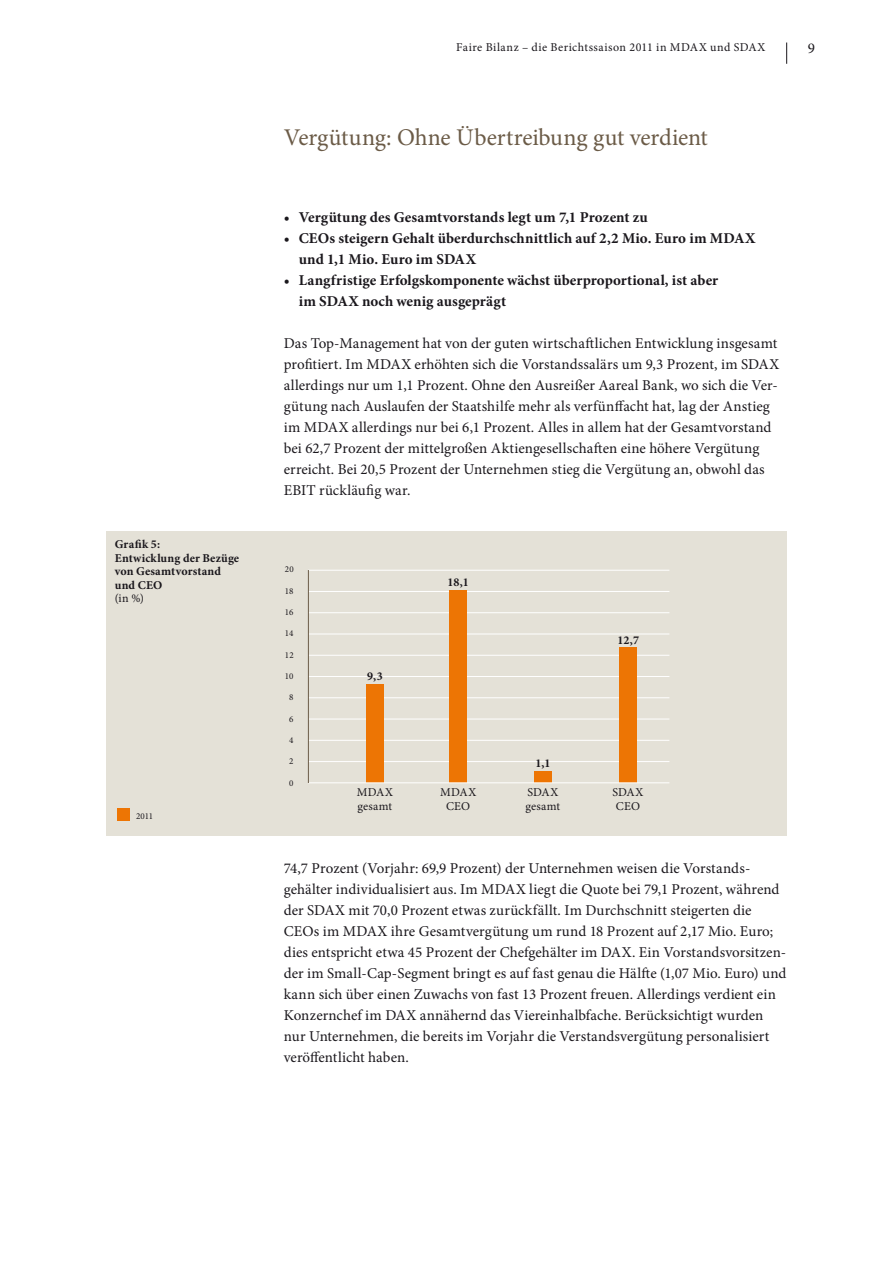
<style>
.page{position:relative;width:893px;height:1263px;background:#fff}
.page>*{position:absolute;margin:0;border:0;box-sizing:border-box;transform-origin:0 0}
.t1{font:24px "Minion Pro";letter-spacing:-.01em;color:#6b5b47}
.t2{font:15px/21px "Minion Pro";color:#1a171c}
.t3{font:700 15px/21px "Minion Pro";letter-spacing:.005em;color:#1a171c}
.t4{font:12px/13.5px "Minion Pro";letter-spacing:.03em;color:#1a171c}
.t5{font:700 12px/13.5px "Minion Pro";letter-spacing:.015em;color:#1a171c}
.t6{font:12px/13.5px "Minion Pro";letter-spacing:.01em;color:#1a171c}
.t7{font:9px "Minion Pro";color:#1a171c}
</style>
<div class="page">
<svg style="left:786px;top:43px;width:1px;height:21px"></svg>
<div style="left:106px;top:531px;width:681px;height:304px;background:#e4e1d7"></div>
<div style="left:117px;top:808px;width:13px;height:13px;background:#ed7504"></div>
<hr style="left:308px;top:570px;width:361px;height:1px;background:#fff">
<hr style="left:308px;top:761px;width:361px;height:1px;background:#fff">
<hr style="left:308px;top:740px;width:361px;height:1px;background:#fff">
<hr style="left:308px;top:719px;width:361px;height:1px;background:#fff">
<hr style="left:308px;top:697px;width:361px;height:1px;background:#fff">
<hr style="left:308px;top:676px;width:361px;height:1px;background:#fff">
<hr style="left:308px;top:655px;width:361px;height:1px;background:#fff">
<hr style="left:308px;top:634px;width:361px;height:1px;background:#fff">
<hr style="left:308px;top:612px;width:361px;height:1px;background:#fff">
<hr style="left:308px;top:591px;width:361px;height:1px;background:#fff">
<div style="left:366px;top:684px;width:17px;height:99px;background:#ed7504"></div>
<div style="left:450px;top:590px;width:17px;height:193px;background:#ed7504"></div>
<div style="left:534px;top:771px;width:17px;height:12px;background:#ed7504"></div>
<div style="left:619px;top:648px;width:17px;height:135px;background:#ed7504"></div>
<hr style="left:308px;top:782px;width:361px;height:1px;background:#fff">
<hr style="left:308px;top:570px;width:1px;height:213px;background:#6b5b47">
<p class="t5" style="left:115px;top:537px;width:126px">Grafik 5:<br>Entwicklung der Bezüge von Gesamtvorstand und CEO</p>
<p class="t4" style="left:115px;top:592px;width:31px">(in %)</p>
<p class="t7" style="left:136px;top:810px;width:19px">2011</p>
<p class="t4" style="left:456px;top:41px;width:311px">Faire Bilanz – die Berichtssaison 2011 in MDAX und SDAX</p>
<p class="t2" style="left:808px;top:38px;width:9px">9</p>
<h1 class="t1" style="left:284px;top:121px;width:426px">Vergütung: Ohne Übertreibung gut verdient</h1>
<p class="t3" style="left:284px;top:207px;width:366px">• Vergütung des Gesamtvorstands legt um 7,1 Prozent zu</p>
<p class="t3" style="left:299px;top:228px;width:458px;text-indent:-15px">• CEOs steigern Gehalt überdurchschnittlich auf 2,2 Mio. Euro im MDAX und 1,1 Mio. Euro im SDAX</p>
<p class="t3" style="left:299px;top:270px;width:421px;text-indent:-15px">• Langfristige Erfolgskomponente wächst überproportional, ist aber im SDAX noch wenig ausgeprägt</p>
<p class="t2" style="left:284px;top:333px;width:497px">Das Top-Management hat von der guten wirtschaftlichen Entwicklung insgesamt profitiert. Im MDAX erhöhten sich die Vorstandssalärs um 9,3 Prozent, im SDAX allerdings nur um 1,1 Prozent. Ohne den Ausreißer Aareal Bank, wo sich die Ver&shy;gütung nach Auslaufen der Staatshilfe mehr als verfünffacht hat, lag der Anstieg im MDAX allerdings nur bei 6,1 Prozent. Alles in allem hat der Gesamtvorstand bei 62,7 Prozent der mittelgroßen Aktiengesellschaften eine höhere Vergütung erreicht. Bei 20,5 Prozent der Unternehmen stieg die Vergütung an, obwohl das EBIT rückläufig war.</p>
<p class="t7" style="left:285px;top:564px;width:10px">20</p>
<p class="t7" style="left:285px;top:585px;width:10px">18</p>
<p class="t7" style="left:285px;top:606px;width:10px">16</p>
<p class="t7" style="left:285px;top:627px;width:10px">14</p>
<p class="t7" style="left:285px;top:649px;width:10px">12</p>
<p class="t7" style="left:285px;top:670px;width:10px">10</p>
<p class="t7" style="left:289px;top:691px;width:6px">8</p>
<p class="t7" style="left:289px;top:713px;width:6px">6</p>
<p class="t7" style="left:289px;top:734px;width:6px">4</p>
<p class="t7" style="left:289px;top:755px;width:6px">2</p>
<p class="t7" style="left:289px;top:777px;width:6px">0</p>
<p class="t5" style="left:367px;top:669px;width:17px">9,3</p>
<p class="t5" style="left:447px;top:575px;width:23px">18,1</p>
<p class="t5" style="left:535px;top:756px;width:16px">1,1</p>
<p class="t5" style="left:617px;top:633px;width:23px">12,7</p>
<p class="t4" style="left:357px;top:786px;width:38px">MDAX gesamt</p>
<p class="t6" style="left:525px;top:786px;width:36px">SDAX gesamt</p>
<p class="t4" style="left:613px;top:786px;width:32px">SDAX<br>CEO</p>
<p class="t4" style="left:440px;top:786px;width:38px;text-align:center">MDAX<br>CEO</p>
<p class="t2" style="left:284px;top:858px;width:504px">74,7 Prozent (Vorjahr: 69,9 Prozent) der Unternehmen weisen die Vorstands&shy;gehälter individualisiert aus. Im MDAX liegt die Quote bei 79,1 Prozent, während der SDAX mit 70,0 Prozent etwas zurückfällt. Im Durchschnitt steigerten die CEOs im MDAX ihre Gesamtvergütung um rund 18 Prozent auf 2,17 Mio. Euro; dies entspricht etwa 45 Prozent der Chefgehälter im DAX. Ein Vorstandsvorsitzen&shy;der im Small-Cap-Segment bringt es auf fast genau die Hälfte (1,07 Mio. Euro) und kann sich über einen Zuwachs von fast 13 Prozent freuen. Allerdings verdient ein Konzernchef im DAX annähernd das Viereinhalbfache. Berücksichtigt wurden nur Unternehmen, die bereits im Vorjahr die Verstandsvergütung personalisiert veröffentlicht haben.</p>
</div>
